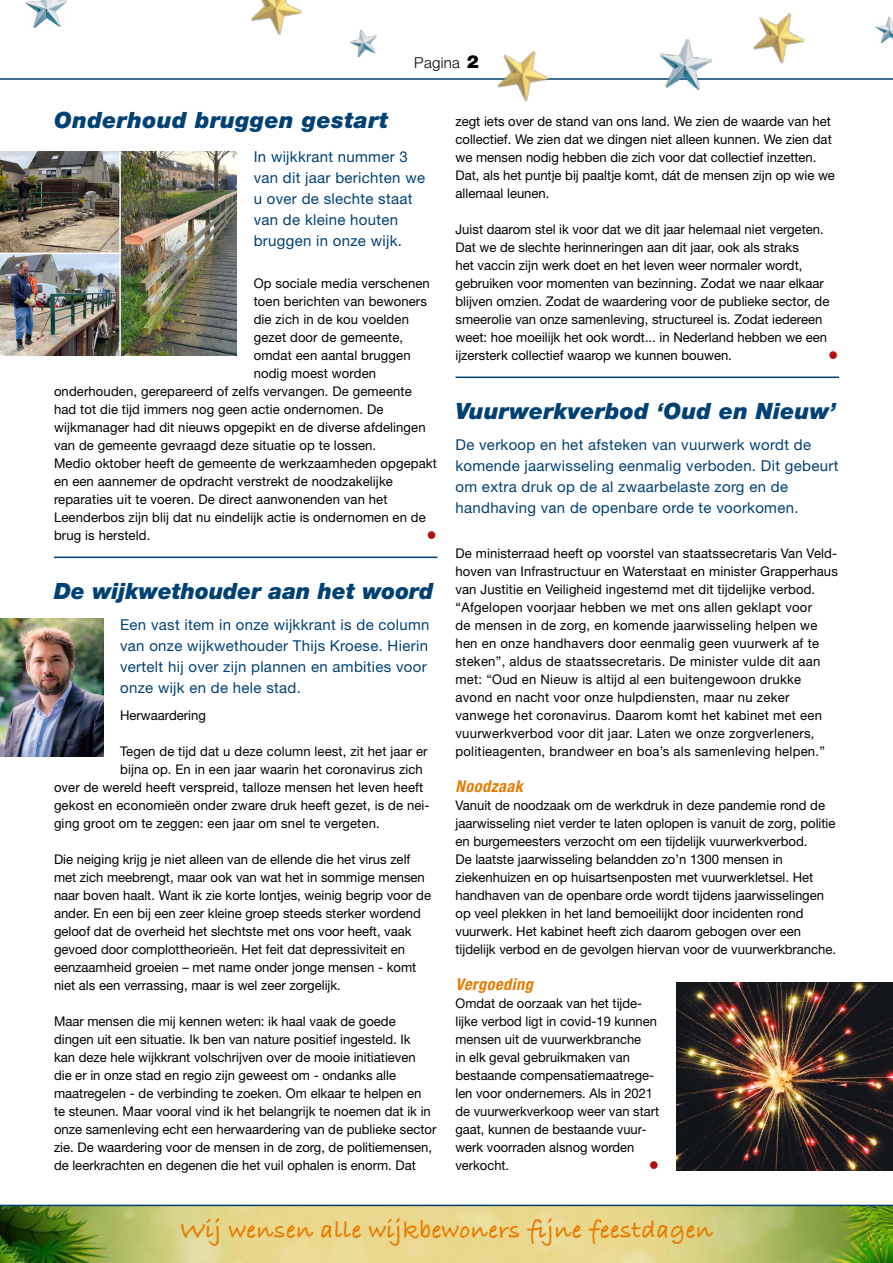
<style>
.page{position:relative;width:893px;height:1263px;background:#fff}
.page>*{position:absolute;margin:0;border:0;box-sizing:border-box;transform-origin:0 0}
.t1{font:700 25.35px "Bradley Hand ITCTT";letter-spacing:.02em;color:#e77b00}
.t2{font:italic 900 22.5px "Helvetica Neue";letter-spacing:.01em;color:#004174}
.t3{font:italic 700 condensed 16.35px "Helvetica Neue";letter-spacing:.03em;color:#e77b00}
.t4{font:15px/21px "Helvetica Neue";letter-spacing:.02em;color:#004174}
.t5{font:300 15px "Helvetica Neue";letter-spacing:.02em;color:#000}
.t6{font:13.35px/18px "Helvetica Neue";color:#000}
.t7{font:13.35px/18px "Helvetica Neue";letter-spacing:.02em;color:#000}
.t8{font:13.35px "Wingdings";color:#b20e10}
.s1{font-weight:900;font-size:18px}
</style>
<div class="page">
<hr style="left:0;top:78px;width:893px;height:2px;background:#004174">
<img style="left:0;top:1206px;width:893px;height:57px">
<hr style="left:0;top:1205px;width:893px;height:1px;background:#004174">
<img style="left:350px;top:29px;width:27px;height:29px">
<img style="left:876px;top:16px;width:17px;height:27px">
<img style="left:26px;top:0;width:40px;height:27px">
<img style="left:656px;top:39px;width:58px;height:52px">
<img style="left:251px;top:0;width:51px;height:35px">
<img style="left:488px;top:51px;width:70px;height:51px">
<img style="left:753px;top:13px;width:52px;height:51px">
<hr style="left:54px;top:557px;width:383px;height:1px;background:#004174">
<hr style="left:455px;top:377px;width:384px;height:1px;background:#004174">
<img style="left:0;top:151px;width:237px;height:204px">
<img style="left:676px;top:982px;width:217px;height:188px">
<img style="left:0;top:618px;width:103px;height:138px">
<hr style="left:0;top:253px;width:121px;height:1px;background:#fff">
<hr style="left:119px;top:148px;width:2px;height:212px;background:#fff">
<p class="t5" style="left:414px;top:53px;width:66px">Pagina <span class="s1">2</span></p>
<h2 class="t2" style="left:54px;top:106px;width:336px">Onderhoud bruggen gestart</h2>
<p class="t4" style="left:254px;top:146px;width:173px">In wijkkrant nummer 3 van dit jaar berichten we u over de slechte staat van de kleine houten bruggen in onze wijk.</p>
<p class="t6" style="left:254px;top:274px;width:178px">Op sociale media verschenen</p>
<p class="t6" style="left:254px;top:292px;width:175px">toen berichten van bewoners</p>
<p class="t6" style="left:254px;top:310px;width:157px">die zich in de kou voelden</p>
<p class="t6" style="left:254px;top:328px;width:151px">gezet door de gemeente,</p>
<p class="t6" style="left:254px;top:346px;width:158px">omdat een aantal bruggen</p>
<p class="t6" style="left:254px;top:364px;width:124px">nodig moest worden</p>
<p class="t6" style="left:54px;top:382px;width:359px">onderhouden, gerepareerd of zelfs vervangen. De gemeente</p>
<p class="t6" style="left:54px;top:400px;width:331px">had tot die tijd immers nog geen actie ondernomen. De</p>
<p class="t6" style="left:54px;top:418px;width:373px">wijkmanager had dit nieuws opgepikt en de diverse afdelingen</p>
<p class="t6" style="left:54px;top:436px;width:324px">van de gemeente gevraagd deze situatie op te lossen.</p>
<p class="t6" style="left:54px;top:454px;width:384px">Medio oktober heeft de gemeente de werkzaamheden opgepakt</p>
<p class="t6" style="left:54px;top:472px;width:340px">en een aannemer de opdracht verstrekt de noodzakelijke</p>
<p class="t6" style="left:54px;top:490px;width:335px">reparaties uit te voeren. De direct aanwonenden van het</p>
<p class="t6" style="left:54px;top:508px;width:373px">Leenderbos zijn blij dat nu eindelijk actie is ondernomen en de</p>
<p class="t6" style="left:54px;top:526px;width:98px">brug is hersteld.</p>
<p class="t8" style="left:427px;top:528px;width:11px">●</p>
<h2 class="t2" style="left:54px;top:577px;width:381px">De wijkwethouder aan het woord</h2>
<p class="t4" style="left:120px;top:614px;width:311px">Een vast item in onze wijkkrant is de column van onze wijkwethouder Thijs Kroese. Hierin vertelt hij over zijn plannen en ambities voor onze wijk en de hele stad.</p>
<p class="t6" style="left:120px;top:706px;width:87px">Herwaardering</p>
<p class="t6" style="left:120px;top:742px;width:309px">Tegen de tijd dat u deze column leest, zit het jaar er</p>
<p class="t6" style="left:120px;top:760px;width:304px">bijna op. En in een jaar waarin het coronavirus zich</p>
<p class="t6" style="left:54px;top:778px;width:371px">over de wereld heeft verspreid, talloze mensen het leven heeft</p>
<p class="t6" style="left:54px;top:796px;width:377px">gekost en economieën onder zware druk heeft gezet, is de nei-</p>
<p class="t6" style="left:54px;top:814px;width:327px">ging groot om te zeggen: een jaar om snel te vergeten.</p>
<p class="t6" style="left:54px;top:850px;width:379px">Die neiging krijg je niet alleen van de ellende die het virus zelf met zich meebrengt, maar ook van wat het in sommige mensen naar boven haalt. Want ik zie korte lontjes, weinig begrip voor de ander. En een bij een zeer kleine groep steeds sterker wordend geloof dat de overheid het slechtste met ons voor heeft, vaak gevoed door complottheorieën. Het feit dat depressiviteit en eenzaamheid groeien – met name onder jonge mensen - komt niet als een verrassing, maar is wel zeer zorgelijk.</p>
<p class="t6" style="left:54px;top:1012px;width:384px">Maar mensen die mij kennen weten: ik haal vaak de goede dingen uit een situatie. Ik ben van nature positief ingesteld. Ik<br>kan deze hele wijkkrant volschrijven over de mooie initiatieven die er in onze stad en regio zijn geweest om - ondanks alle maatregelen - de verbinding te zoeken. Om elkaar te helpen en<br>te steunen. Maar vooral vind ik het belangrijk te noemen dat ik in onze samenleving echt een herwaardering van de publieke sector zie. De waardering voor de mensen in de zorg, de politiemensen, de leerkrachten en degenen die het vuil ophalen is enorm. Dat</p>
<p class="t6" style="left:455px;top:112px;width:381px">zegt iets over de stand van ons land. We zien de waarde van het collectief. We zien dat we dingen niet alleen kunnen. We zien dat we mensen nodig hebben die zich voor dat collectief inzetten.<br>Dat, als het puntje bij paaltje komt, dát de mensen zijn op wie we allemaal leunen.</p>
<p class="t6" style="left:455px;top:220px;width:375px">Juist daarom stel ik voor dat we dit jaar helemaal niet vergeten.<br>Dat we de slechte herinneringen aan dit jaar, ook als straks<br>het vaccin zijn werk doet en het leven weer normaler wordt, gebruiken voor momenten van bezinning. Zodat we naar elkaar blijven omzien. Zodat de waardering voor de publieke sector, de smeerolie van onze samenleving, structureel is. Zodat iedereen weet: hoe moeilijk het ook wordt... in Nederland hebben we een ijzersterk collectief waarop we kunnen bouwen.</p>
<p class="t8" style="left:828px;top:348px;width:11px">●</p>
<h2 class="t2" style="left:455px;top:397px;width:382px">Vuurwerkverbod ‘Oud en Nieuw’</h2>
<p class="t4" style="left:455px;top:434px;width:384px">De verkoop en het afsteken van vuurwerk wordt de komende jaarwisseling eenmalig verboden. Dit gebeurt om extra druk op de al zwaarbelaste zorg en de handhaving van de openbare orde te voorkomen.</p>
<p class="t7" style="left:455px;top:544px;width:384px">De ministerraad heeft op voorstel van staatssecretaris Van Veld&shy;hoven van Infrastructuur en Waterstaat en minister Grapperhaus van Justitie en Veiligheid ingestemd met dit tijdelijke verbod. “Afgelopen voorjaar hebben we met ons allen geklapt voor<br>de mensen in de zorg, en komende jaarwisseling helpen we hen en onze handhavers door eenmalig geen vuurwerk af te steken”, aldus de staatssecretaris. De minister vulde dit aan met: “Oud en Nieuw is altijd al een buitengewoon drukke avond en nacht voor onze hulpdiensten, maar nu zeker vanwege het coronavirus. Daarom komt het kabinet met een vuurwerkverbod voor dit jaar. Laten we onze zorgverleners, politieagenten, brandweer en boa’s als samenleving helpen.”</p>
<p class="t3" style="left:455px;top:776px;width:69px">Noodzaak</p>
<p class="t6" style="left:455px;top:796px;width:382px">Vanuit de noodzaak om de werkdruk in deze pandemie rond de jaarwisseling niet verder te laten oplopen is vanuit de zorg, politie en burgemeesters verzocht om een tijdelijk vuurwerkverbod.<br>De laatste jaarwisseling belandden zo’n 1300 mensen in ziekenhuizen en op huisartsenposten met vuurwerkletsel. Het handhaven van de openbare orde wordt tijdens jaarwisselingen op veel plekken in het land bemoeilijkt door incidenten rond vuurwerk. Het kabinet heeft zich daarom gebogen over een tijdelijk verbod en de gevolgen hiervan voor de vuurwerkbranche.</p>
<p class="t3" style="left:455px;top:974px;width:79px">Vergoeding</p>
<p class="t6" style="left:455px;top:994px;width:205px">Omdat de oorzaak van het tijde&shy;lijke verbod ligt in covid-19 kunnen mensen uit de vuurwerkbranche<br>in elk geval gebruikmaken van bestaande compensatiemaatrege&shy;len voor ondernemers. Als in 2021 de vuurwerkverkoop weer van start gaat, kunnen de bestaande vuur&shy;werk voorraden alsnog worden verkocht.</p>
<p class="t8" style="left:649px;top:1158px;width:11px">●</p>
<h1 class="t1" style="left:180px;top:1210px;width:534px">Wij wensen alle wijkbewoners fijne feestdagen</h1>
</div>
